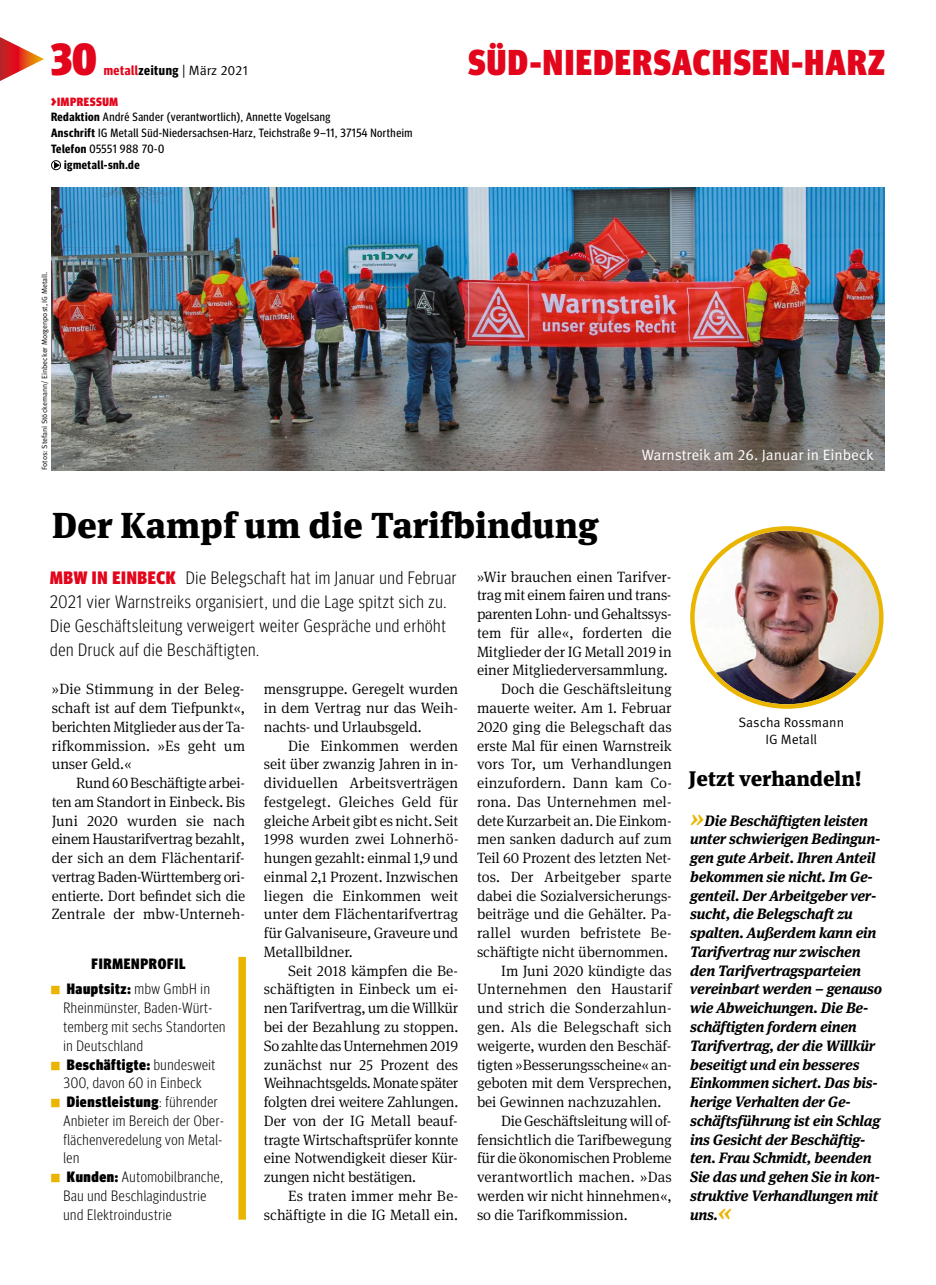
<style>
.page{position:relative;width:936px;height:1285px;background:#fff}
.page>*{position:absolute;margin:0;border:0;box-sizing:border-box;transform-origin:0 0}
.t1{font:900 condensed 45px "Meta Head IGM";color:#e3051b}
.t2{font:900 36px "Meta Serif IGM";color:#000}
.t3{font:900 condensed 36px "Meta Head IGM";letter-spacing:.04em;color:#e3051b}
.t4{font:900 21px "Meta Serif IGM";color:#000}
.t5{font:300 condensed 18px/24px "Meta Head IGM";letter-spacing:.04em;color:#000}
.t6{font:300 15px/18.8px "Meta Serif IGM";letter-spacing:-.005em;color:#000;text-align:justify}
.t7{font:italic 700 15px/18.8px "Meta Serif IGM";letter-spacing:-.015em;color:#000}
.t8{font:300 condensed 15px/18.8px "Meta Head IGM";letter-spacing:.04em;color:#000}
.t9{font:15px "Meta IGM";color:#fff}
.t10{font:900 condensed 15px "Meta Head IGM";letter-spacing:.05em;color:#000}
.t11{font:13.5px/17.2px "Meta IGM";color:#000;text-align:center}
.t12{font:12px "Meta Headline Cond OT";letter-spacing:.04em;color:#000}
.t13{font:700 12px "Meta Headline Cond OT";letter-spacing:.04em;color:#000}
.t14{font:900 condensed 12px "Meta Head IGM";letter-spacing:.05em;color:#e3051b}
.t15{font:7.5px "Meta IGM";color:#000}
.s1{font-family:"Meta Headline Cond OT";font-weight:700;color:#e3051b}
.s2{font-family:"Meta Headline Cond OT";font-weight:700}
.s3{font-size:15px}
.s4{font-weight:700}
.s5{font-weight:900;color:#e3051b}
.s6{font-family:"Meta IGM";font-weight:700;font-stretch:normal;font-size:11.25px;color:#eab500}
.s7{font-weight:900}
.s8{font-size:24px;color:#eab500}
</style>
<div class="page">
<svg style="left:0;top:37px;width:44px;height:44px"></svg>
<svg style="left:51px;top:160px;width:10px;height:10px"></svg>
<div style="left:238px;top:956px;width:8px;height:263px;background:#eab500"></div>
<img style="left:690px;top:526px;width:193px;height:182px">
<img style="left:51px;top:187px;width:833px;height:283px">
<h1 class="t1" style="left:51px;top:23px;width:47px">30</h1>
<p class="t11" style="left:104px;top:61px;width:145px"><span class="s1">metall</span><span class="s2">zeitung</span> | März 2021</p>
<p class="t14" style="left:51px;top:92px;width:68px"><span class="s3">&gt;</span>IMPRESSUM</p>
<p class="t12" style="left:51px;top:110px;width:281px"><span class="s4">Redaktion</span> André Sander (verantwortlich), Annette Vogelsang</p>
<p class="t12" style="left:51px;top:126px;width:363px"><span class="s4">Anschrift</span> IG Metall Süd-Niedersachsen-Harz, Teichstraße 9–11, 37154 Northeim</p>
<p class="t12" style="left:51px;top:141px;width:115px"><span class="s4">Telefon</span> 05551 988 70-0</p>
<p class="t13" style="left:64px;top:157px;width:77px">igmetall-snh.de</p>
<p class="t15" style="left:39px;top:470px;width:200px;rotate:-90deg">Fotos: Stefani Stöckemann/ Einbecker Morgenpost, IG Metall.</p>
<h2 class="t3" style="left:468px;top:34px;width:418px">SÜD-NIEDERSACHSEN-HARZ</h2>
<p class="t9" style="left:641px;top:443px;width:234px">Warnstreik am 26. Januar in Einbeck</p>
<h2 class="t2" style="left:52px;top:495px;width:547px">Der Kampf um die Tarifbindung</h2>
<p class="t5" style="left:50px;top:564px;width:408px"><span class="s5">MBW IN EINBECK</span> Die Belegschaft hat im Januar und Februar 2021 vier Warnstreiks organisiert, und die Lage spitzt sich zu.<br>Die Geschäftsleitung verweigert weiter Gespräche und erhöht den Druck auf die Beschäftigten.</p>
<p class="t6" style="left:52px;top:678px;width:195px">»Die Stimmung in der Beleg&shy;schaft ist auf dem Tiefpunkt«, berichten Mitglieder aus der Ta&shy;rifkommission. »Es geht um unser Geld.«</p>
<p class="t6" style="left:52px;top:772px;width:195px;text-indent:24px">Rund 60 Beschäftigte arbei&shy;ten am Standort in Einbeck. Bis Juni 2020 wurden sie nach einem Haustarifvertrag bezahlt, der sich an dem Flächentarif&shy;vertrag Baden-Württemberg ori&shy;entierte. Dort befindet sich die Zentrale der mbw-Unterneh-</p>
<p class="t10" style="left:92px;top:951px;width:95px">FIRMENPROFIL</p>
<p class="t8" style="left:63px;top:978px;width:163px;text-indent:-13px"><span class="s6">■</span> <span class="s7">Hauptsitz:</span> mbw GmbH in<br>Rheinmünster, Baden-Würt&shy;temberg mit sechs Standorten in Deutschland</p>
<p class="t8" style="left:51px;top:1053px;width:166px;text-align:center"><span class="s6">■</span> <span class="s7">Beschäftigte:</span> bundesweit<br>300, davon 60 in Einbeck</p>
<p class="t8" style="left:63px;top:1091px;width:162px;text-indent:-13px"><span class="s6">■</span> <span class="s7">Dienstleistung</span>: führender<br>Anbieter im Bereich der Ober&shy;flächenveredelung von Metal&shy;len</p>
<p class="t8" style="left:63px;top:1166px;width:161px;text-indent:-13px"><span class="s6">■</span> <span class="s7">Kunden:</span> Automobilbranche,<br>Bau und Beschlagindustrie und Elektroindustrie</p>
<p class="t6" style="left:264px;top:678px;width:196px">mensgruppe. Geregelt wurden in dem Vertrag nur das Weih&shy;nachts- und Urlaubsgeld.</p>
<p class="t6" style="left:264px;top:735px;width:196px;text-indent:24px">Die Einkommen werden seit über zwanzig Jahren in in&shy;dividuellen Arbeitsverträgen festgelegt. Gleiches Geld für gleiche Arbeit gibt es nicht. Seit 1998 wurden zwei Lohnerhö&shy;hungen gezahlt: einmal 1,9 und einmal 2,1 Prozent. Inzwischen liegen die Einkommen weit unter dem Flächentarifvertrag für Galvaniseure, Graveure und Metallbildner.</p>
<p class="t6" style="left:264px;top:960px;width:196px;text-indent:24px">Seit 2018 kämpfen die Be&shy;schäftigten in Einbeck um ei&shy;nen Tarifvertrag, um die Willkür bei der Bezahlung zu stoppen.<br>So zahlte das Unternehmen 2019 zunächst nur 25 Prozent des Weihnachtsgelds. Monate später folgten drei weitere Zahlungen.<br>Der von der IG Metall beauf&shy;tragte Wirtschaftsprüfer konnte eine Notwendigkeit dieser Kür&shy;zungen nicht bestätigen.</p>
<p class="t6" style="left:264px;top:1185px;width:196px;text-align:right">Es traten immer mehr Be&shy;schäftigte in die IG Metall ein.</p>
<p class="t6" style="left:477px;top:566px;width:196px">»Wir brauchen einen Tarifver-</p>
<p class="t6" style="left:477px;top:585px;width:196px">trag mit einem fairen und trans-</p>
<p class="t6" style="left:477px;top:603px;width:196px">parenten Lohn- und Gehaltssys-</p>
<p class="t6" style="left:477px;top:622px;width:196px">tem für alle«, forderten die</p>
<p class="t6" style="left:477px;top:641px;width:196px">Mitglieder der IG Metall 2019 in</p>
<p class="t6" style="left:477px;top:660px;width:192px">einer Mitgliederversammlung.</p>
<p class="t6" style="left:501px;top:678px;width:172px">Doch die Geschäftsleitung</p>
<p class="t6" style="left:477px;top:697px;width:196px">mauerte weiter. Am 1. Februar</p>
<p class="t6" style="left:477px;top:716px;width:196px">2020 ging die Belegschaft das</p>
<p class="t6" style="left:477px;top:735px;width:196px">erste Mal für einen Warnstreik</p>
<p class="t6" style="left:477px;top:753px;width:196px">vors Tor, um Verhandlungen</p>
<p class="t6" style="left:477px;top:772px;width:196px">einzufordern. Dann kam Co-</p>
<p class="t6" style="left:477px;top:791px;width:196px">rona. Das Unternehmen mel-</p>
<p class="t6" style="left:477px;top:810px;width:196px">dete Kurzarbeit an. Die Einkom-</p>
<p class="t6" style="left:477px;top:828px;width:196px">men sanken dadurch auf zum</p>
<p class="t6" style="left:477px;top:847px;width:196px">Teil 60 Prozent des letzten Net-</p>
<p class="t6" style="left:477px;top:866px;width:196px">tos. Der Arbeitgeber sparte</p>
<p class="t6" style="left:477px;top:885px;width:196px">dabei die Sozialversicherungs-</p>
<p class="t6" style="left:477px;top:903px;width:196px">beiträge und die Gehälter. Pa-</p>
<p class="t6" style="left:477px;top:922px;width:196px">rallel wurden befristete Be-</p>
<p class="t6" style="left:477px;top:941px;width:192px">schäftigte nicht übernommen.</p>
<p class="t6" style="left:501px;top:960px;width:172px">Im Juni 2020 kündigte das</p>
<p class="t6" style="left:477px;top:978px;width:196px">Unternehmen den Haustarif</p>
<p class="t6" style="left:477px;top:997px;width:196px">und strich die Sonderzahlun-</p>
<p class="t6" style="left:477px;top:1016px;width:196px">gen. Als die Belegschaft sich</p>
<p class="t6" style="left:477px;top:1035px;width:196px">weigerte, wurden den Beschäf-</p>
<p class="t6" style="left:477px;top:1053px;width:196px">tigten »Besserungsscheine« an-</p>
<p class="t6" style="left:477px;top:1072px;width:196px">geboten mit dem Versprechen,</p>
<p class="t6" style="left:477px;top:1091px;width:186px">bei Gewinnen nachzuzahlen.</p>
<p class="t6" style="left:501px;top:1110px;width:171px">Die Geschäftsleitung will of-</p>
<p class="t6" style="left:477px;top:1128px;width:196px">fensichtlich die Tarifbewegung</p>
<p class="t6" style="left:477px;top:1147px;width:196px">für die ökonomischen Probleme</p>
<p class="t6" style="left:477px;top:1166px;width:196px">verantwortlich machen. »Das</p>
<p class="t6" style="left:477px;top:1185px;width:196px">werden wir nicht hinnehmen«,</p>
<p class="t6" style="left:477px;top:1203px;width:152px">so die Tarifkommission.</p>
<p class="t11" style="left:738px;top:712px;width:107px">Sascha Rossmann<br>IG Metall</p>
<h3 class="t4" style="left:688px;top:761px;width:174px">Jetzt verhandeln!</h3>
<p class="t7" style="left:690px;top:809px;width:193px"><span class="s8">»</span>Die Beschäftigten leisten unter schwierigen Bedingun&shy;gen gute Arbeit. Ihren Anteil bekommen sie nicht. Im Ge&shy;genteil. Der Arbeitgeber ver&shy;sucht, die Belegschaft zu spalten. Außerdem kann ein<br>Tarifvertrag nur zwischen den Tarifvertragsparteien vereinbart werden – genauso wie Abweichungen. Die Be&shy;schäftigten fordern einen<br>Tarifvertrag, der die Willkür beseitigt und ein besseres<br>Einkommen sichert. Das bis&shy;herige Verhalten der Ge&shy;schäftsführung ist ein Schlag ins Gesicht der Beschäftig&shy;ten. Frau Schmidt, beenden<br>Sie das und gehen Sie in kon&shy;struktive Verhandlungen mit uns.<span class="s8">«</span></p>
</div>
